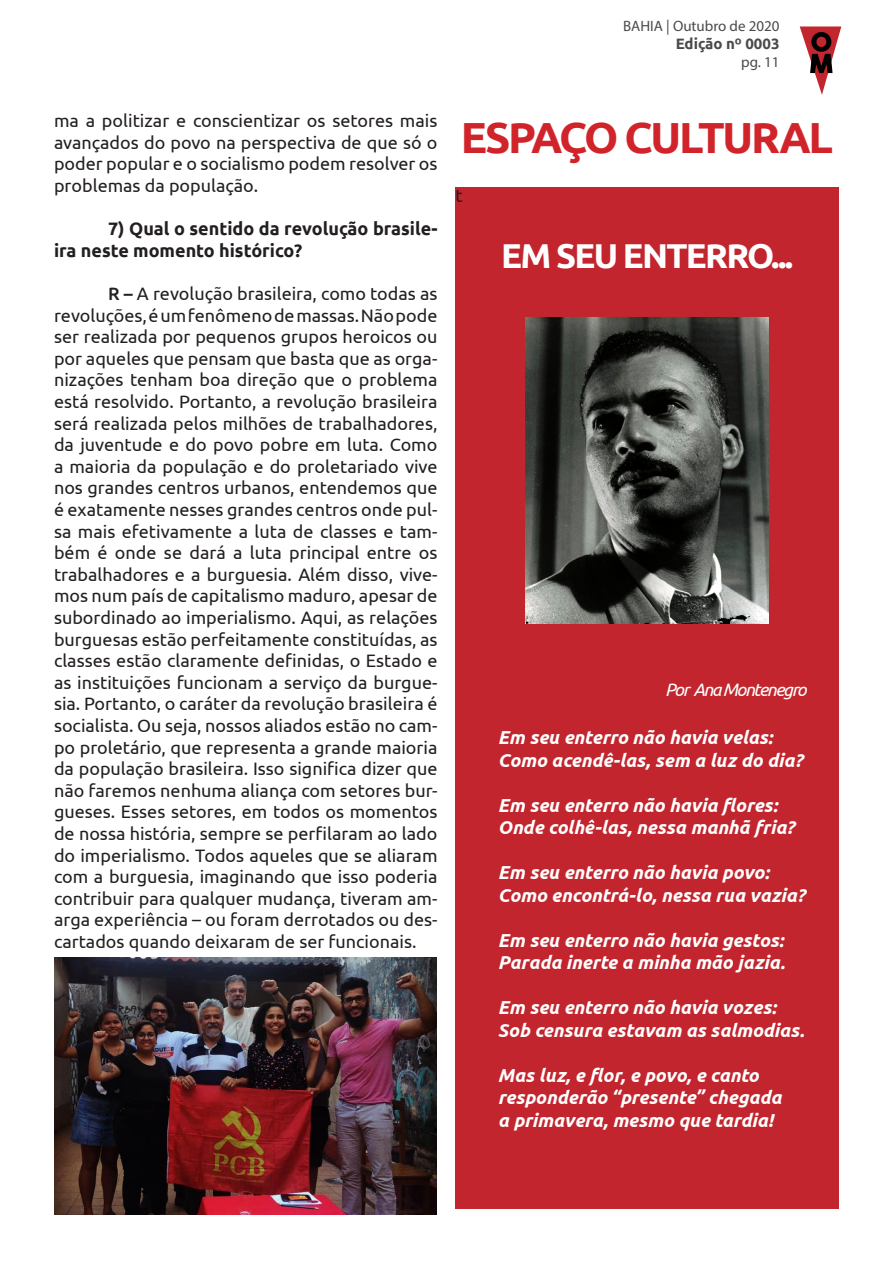
<style>
.page{position:relative;width:893px;height:1263px;background:#fff}
.page>*{position:absolute;margin:0;border:0;box-sizing:border-box;transform-origin:0 0}
.t1{font:700 43.5px "Ubuntu";letter-spacing:-.05em;color:#d1232a}
.t2{font:700 34.5px "Ubuntu";letter-spacing:-.05em;color:#fff}
.t3{font:italic 700 18.75px "Ubuntu";color:#fff}
.t4{font:18px/21.6px "Ubuntu";color:#231f20;text-align:justify}
.t5{font:700 18px/21.6px "Ubuntu";color:#231f20}
.t6{font:italic 18px "Ubuntu";letter-spacing:-.08em;color:#fff}
.t7{font:15px/18px "Myriad Pro";color:#494a4b;text-align:right}
.s1{font-weight:500}
.s2{font-family:"Ubuntu";font-weight:700}
</style>
<div class="page">
<img style="left:54px;top:957px;width:383px;height:258px">
<div style="left:455px;top:188px;width:384px;height:1021px;background:#c2252d"></div>
<svg style="left:800px;top:27px;width:41px;height:68px"></svg>
<img style="left:525px;top:317px;width:244px;height:307px">
<p class="t4" style="left:54px;top:109px;width:385px">ma a politizar e conscientizar os setores mais avançados do povo na perspectiva de que só o poder popular e o socialismo podem resolver os problemas da população.</p>
<p class="t5" style="left:54px;top:218px;width:385px;text-indent:54px">7) Qual o sentido da revolução brasile&shy;ira neste momento histórico?</p>
<p class="t4" style="left:54px;top:282px;width:385px;text-indent:54px"><span class="s1">R –</span> A revolução brasileira, como todas as revoluções, é um fenômeno de massas. Não pode ser realizada por pequenos grupos heroicos ou por aqueles que pensam que basta que as orga&shy;nizações tenham boa direção que o problema está resolvido. Portanto, a revolução brasileira será realizada pelos milhões de trabalhadores, da juventude e do povo pobre em luta. Como a maioria da população e do proletariado vive nos grandes centros urbanos, entendemos que é exatamente nesses grandes centros onde pul&shy;sa mais efetivamente a luta de classes e tam&shy;bém é onde se dará a luta principal entre os trabalhadores e a burguesia. Além disso, vive&shy;mos num país de capitalismo maduro, apesar de subordinado ao imperialismo. Aqui, as relações burguesas estão perfeitamente constituídas, as classes estão claramente definidas, o Estado e as instituições funcionam a serviço da burgue&shy;sia. Portanto, o caráter da revolução brasileira é socialista. Ou seja, nossos aliados estão no cam&shy;po proletário, que representa a grande maioria da população brasileira. Isso significa dizer que não faremos nenhuma aliança com setores bur&shy;gueses. Esses setores, em todos os momentos de nossa história, sempre se perfilaram ao lado do imperialismo. Todos aqueles que se aliaram com a burguesia, imaginando que isso poderia contribuir para qualquer mudança, tiveram am&shy;arga experiência – ou foram derrotados ou des&shy;cartados quando deixaram de ser funcionais.</p>
<p class="t7" style="left:623px;top:17px;width:158px">BAHIA | Outubro de 2020<br><span class="s2">Edição nº 0003<br></span>pg. 11</p>
<p class="t1" style="left:461px;top:111px;width:374px">ESPAÇO CULTURAL</p>
<p class="t4" style="left:455px;top:184px;width:9px">t</p>
<p class="t2" style="left:501px;top:235px;width:294px">EM SEU ENTERRO...</p>
<p class="t6" style="left:665px;top:679px;width:143px">Por Ana Montenegro</p>
<p class="t3" style="left:498px;top:726px;width:276px">Em seu enterro não havia velas:</p>
<p class="t3" style="left:498px;top:749px;width:306px">Como acendê-las, sem a luz do dia?</p>
<p class="t3" style="left:498px;top:794px;width:281px">Em seu enterro não havia flores:</p>
<p class="t3" style="left:498px;top:816px;width:298px">Onde colhê-las, nessa manhã fria?</p>
<p class="t3" style="left:498px;top:861px;width:273px">Em seu enterro não havia povo:</p>
<p class="t3" style="left:498px;top:884px;width:309px">Como encontrá-lo, nessa rua vazia?</p>
<p class="t3" style="left:498px;top:929px;width:287px">Em seu enterro não havia gestos:</p>
<p class="t3" style="left:498px;top:951px;width:288px">Parada inerte a minha mão jazia.</p>
<p class="t3" style="left:498px;top:996px;width:280px">Em seu enterro não havia vozes:</p>
<p class="t3" style="left:498px;top:1019px;width:308px">Sob censura estavam as salmodias.</p>
<p class="t3" style="left:498px;top:1064px;width:262px">Mas luz, e flor, e povo, e canto</p>
<p class="t3" style="left:498px;top:1086px;width:285px">responderão “presente” chegada</p>
<p class="t3" style="left:498px;top:1109px;width:277px">a primavera, mesmo que tardia!</p>
</div>
